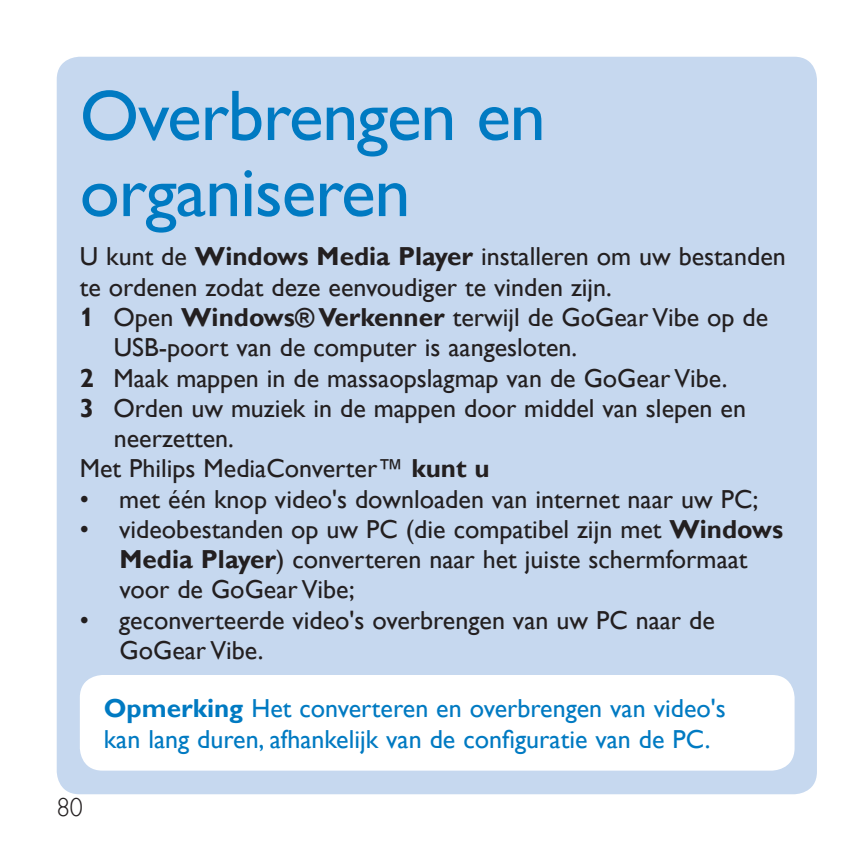
<style>
.page{position:relative;width:851px;height:851px;background:#fff}
.page>*{position:absolute;margin:0;border:0;box-sizing:border-box;transform-origin:0 0}
.t1{font:72px/76px "Gill Sans Alt One WGL";letter-spacing:-.015em;color:#007ac2}
.t2{font:26px/30.4px "Gill Sans Alt One WGL";color:#231f20}
.t3{font:26px/31.2px "Gill Sans Alt One WGL";color:#007ac2}
.t4{font:26px "Gill Sans Alt One WGL Light";color:#231f20}
.s1{font-weight:700}
</style>
<div class="page">
<div style="left:57px;top:57px;width:759px;height:737px;background:#c6d8ef;border-radius:23px"></div>
<div style="left:80px;top:675px;width:714px;height:95px;background:#fff;border-radius:23px"></div>
<h1 class="t1" style="left:80px;top:77px;width:467px">Overbrengen en organiseren</h1>
<p class="t2" style="left:80px;top:240px;width:707px">U kunt de <span class="s1">Windows Media Player</span> installeren om uw bestanden</p>
<p class="t2" style="left:80px;top:272px;width:533px">te ordenen zodat deze eenvoudiger te vinden zijn.</p>
<p class="t2" style="left:80px;top:302px;width:689px"><span class="s1">1</span> Open <span class="s1">Windows® Verkenner</span> terwijl de GoGear Vibe op de</p>
<p class="t2" style="left:114px;top:332px;width:464px">USB-poort van de computer is aangesloten.</p>
<p class="t2" style="left:80px;top:362px;width:649px"><span class="s1">2</span> Maak mappen in de massaopslagmap van de GoGear Vibe.</p>
<p class="t2" style="left:80px;top:392px;width:667px"><span class="s1">3</span> Orden uw muziek in de mappen door middel van slepen en</p>
<p class="t2" style="left:114px;top:423px;width:121px">neerzetten.</p>
<p class="t2" style="left:80px;top:453px;width:411px">Met Philips MediaConverter™ <span class="s1">kunt u</span></p>
<p class="t2" style="left:80px;top:483px;width:680px">• met één knop video's downloaden van internet naar uw PC;</p>
<p class="t2" style="left:119px;top:513px;width:665px;text-indent:-40px">• videobestanden op uw PC (die compatibel zijn met <span class="s1">Windows<br>Media Player</span>) converteren naar het juiste schermformaat voor de GoGear Vibe;</p>
<p class="t2" style="left:119px;top:604px;width:596px;text-indent:-40px">• geconverteerde video's overbrengen van uw PC naar de<br>GoGear Vibe.</p>
<p class="t3" style="left:104px;top:692px;width:623px"><span class="s1">Opmerking</span> Het converteren en overbrengen van video's kan lang duren, afhankelijk van de configuratie van de PC.</p>
<p class="t4" style="left:57px;top:790px;width:27px">80</p>
</div>
